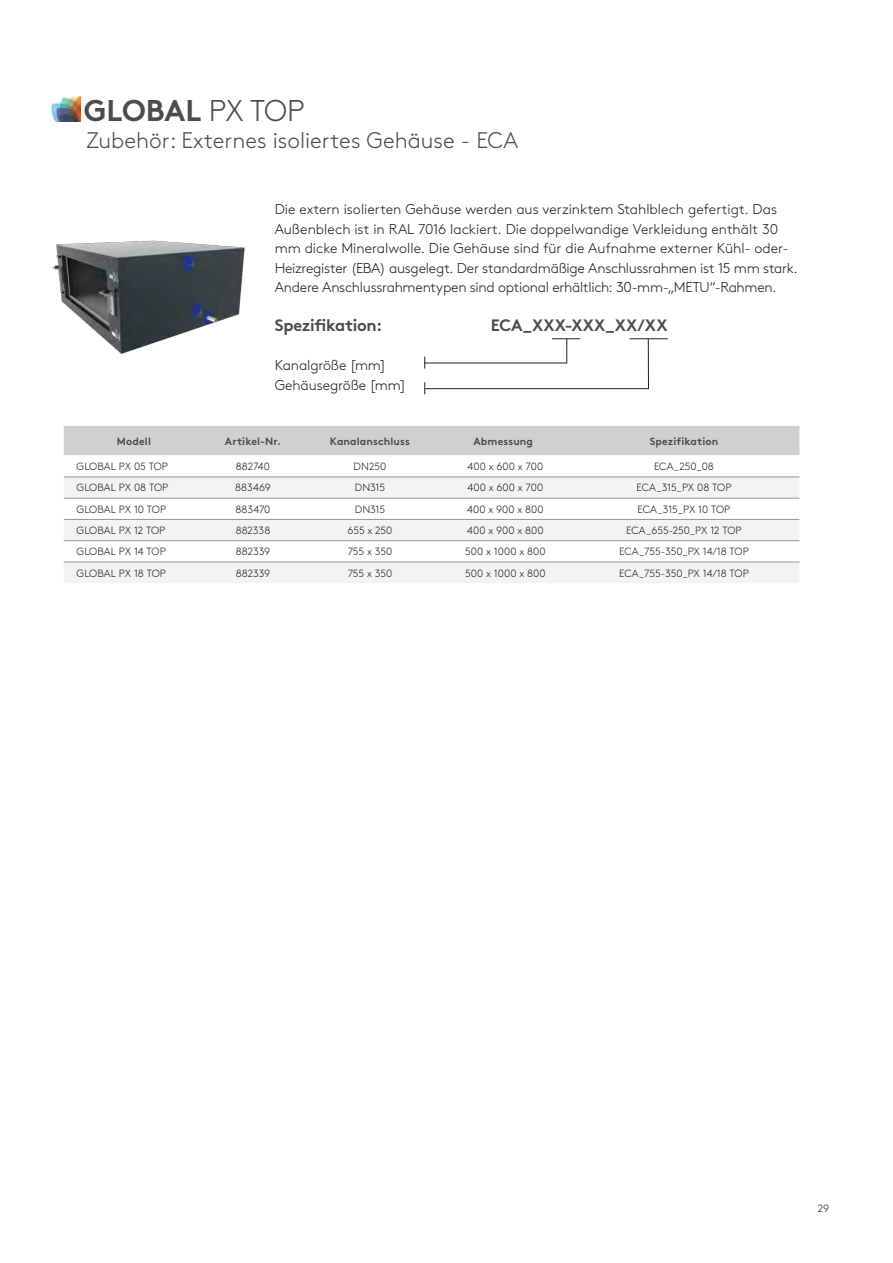
<style>
.page{position:relative;width:893px;height:1263px;background:#fff}
.page>*{position:absolute;margin:0;border:0;box-sizing:border-box;transform-origin:0 0}
.t1{font:700 30px "Swegon Brown";color:#4b4c4d}
.t2{font:300 22.5px "Swegon Brown";color:#4b4c4d}
.Body{font:700 16.5px "Swegon Brown";letter-spacing:.01em;color:#4b4c4d}
.Body-2{font:700 16.5px "Swegon Brown";letter-spacing:-.01em;color:#4b4c4d}
.Body-3{font:300 14.25px/19.5px "Swegon Brown";letter-spacing:-.005em;color:#231f20}
.Table_text{font:300 10.5px "Swegon Brown";letter-spacing:-.005em;color:#231f20}
.Table_Title{font:700 10.5px "Swegon Brown";letter-spacing:.01em;color:#4b4c4d}
.Table_text-2{font:300 10.5px "Swegon Brown";letter-spacing:.015em;color:#231f20}
.s1{font-weight:300}
</style>
<div class="page">
<div style="left:64px;top:426px;width:735px;height:29px;background:#cfd0d2"></div>
<svg style="left:64px;top:478px;width:735px;height:105px;fill:#f4f3f3"></svg>
<hr style="left:64px;top:498px;width:140px;height:1px;background:#939598">
<hr style="left:204px;top:498px;width:98px;height:1px;background:#939598">
<hr style="left:302px;top:498px;width:136px;height:1px;background:#939598">
<hr style="left:438px;top:498px;width:130px;height:1px;background:#939598">
<hr style="left:568px;top:498px;width:231px;height:1px;background:#939598">
<hr style="left:64px;top:519px;width:140px;height:1px;background:#939598">
<hr style="left:204px;top:519px;width:98px;height:1px;background:#939598">
<hr style="left:302px;top:519px;width:136px;height:1px;background:#939598">
<hr style="left:438px;top:519px;width:130px;height:1px;background:#939598">
<hr style="left:568px;top:519px;width:231px;height:1px;background:#939598">
<hr style="left:64px;top:540px;width:140px;height:1px;background:#939598">
<hr style="left:204px;top:540px;width:98px;height:1px;background:#939598">
<hr style="left:302px;top:540px;width:136px;height:1px;background:#939598">
<hr style="left:438px;top:540px;width:130px;height:1px;background:#939598">
<hr style="left:568px;top:540px;width:231px;height:1px;background:#939598">
<hr style="left:64px;top:562px;width:140px;height:1px;background:#939598">
<hr style="left:204px;top:562px;width:98px;height:1px;background:#939598">
<hr style="left:302px;top:562px;width:136px;height:1px;background:#939598">
<hr style="left:438px;top:562px;width:130px;height:1px;background:#939598">
<hr style="left:568px;top:562px;width:231px;height:1px;background:#939598">
<hr style="left:64px;top:477px;width:140px;height:1px;background:#939598">
<hr style="left:204px;top:477px;width:98px;height:1px;background:#939598">
<hr style="left:302px;top:477px;width:136px;height:1px;background:#939598">
<hr style="left:438px;top:477px;width:130px;height:1px;background:#939598">
<hr style="left:568px;top:477px;width:231px;height:1px;background:#939598">
<svg style="left:552px;top:338px;width:28px;height:25px"></svg>
<hr style="left:424px;top:363px;width:143px;height:1px;background:#231f20">
<hr style="left:648px;top:339px;width:1px;height:50px;background:#231f20">
<hr style="left:629px;top:338px;width:39px;height:1px;background:#231f20">
<svg style="left:424px;top:382px;width:1px;height:12px"></svg>
<hr style="left:425px;top:388px;width:223px;height:1px;background:#231f20">
<img style="left:52px;top:240px;width:193px;height:114px">
<img style="left:51px;top:96px;width:29px;height:25px">
<p class="t1" style="left:84px;top:86px;width:222px">GLOBAL <span class="s1">PX TOP</span></p>
<p class="t2" style="left:86px;top:124px;width:433px">Zubehör: Externes isoliertes Gehäuse - ECA</p>
<p class="Body-3" style="left:275px;top:198px;width:524px">Die extern isolierten Gehäuse werden aus verzinktem Stahlblech gefertigt. Das Außenblech ist in RAL 7016 lackiert. Die doppelwandige Verkleidung enthält 30 mm dicke Mineralwolle. Die Gehäuse sind für die Aufnahme externer Kühl- oder-Heizregister (EBA) ausgelegt. Der standardmäßige Anschlussrahmen ist 15 mm stark.<br>Andere Anschlussrahmentypen sind optional erhältlich: 30-mm-„METU“-Rahmen.</p>
<p class="Body-2" style="left:275px;top:312px;width:109px">Spezifikation:</p>
<p class="Body" style="left:491px;top:312px;width:178px">ECA_XXX-XXX_XX/XX</p>
<p class="Body-3" style="left:275px;top:354px;width:113px">Kanalgröße [mm]</p>
<p class="Body-3" style="left:275px;top:374px;width:133px">Gehäusegröße [mm]</p>
<p class="Table_Title" style="left:117px;top:432px;width:35px">Modell</p>
<p class="Table_Title" style="left:225px;top:432px;width:58px">Artikel-Nr.</p>
<p class="Table_Title" style="left:330px;top:432px;width:82px">Kanalanschluss</p>
<p class="Table_Title" style="left:473px;top:432px;width:61px">Abmessung</p>
<p class="Table_Title" style="left:650px;top:432px;width:70px">Spezifikation</p>
<p class="Table_text" style="left:77px;top:459px;width:93px">GLOBAL PX 05 TOP</p>
<p class="Table_text" style="left:236px;top:459px;width:36px">882740</p>
<p class="Table_text" style="left:354px;top:459px;width:34px">DN250</p>
<p class="Table_text" style="left:467px;top:459px;width:77px">400 x 600 x 700</p>
<p class="Table_text" style="left:654px;top:459px;width:61px">ECA_250_08</p>
<p class="Table_text" style="left:77px;top:480px;width:93px">GLOBAL PX 08 TOP</p>
<p class="Table_text" style="left:235px;top:480px;width:37px">883469</p>
<p class="Table_text" style="left:355px;top:480px;width:32px">DN315</p>
<p class="Table_text" style="left:467px;top:480px;width:77px">400 x 600 x 700</p>
<p class="Table_text" style="left:636px;top:480px;width:96px">ECA_315_PX 08 TOP</p>
<p class="Table_text" style="left:77px;top:501px;width:91px">GLOBAL PX 10 TOP</p>
<p class="Table_text" style="left:236px;top:501px;width:36px">883470</p>
<p class="Table_text" style="left:355px;top:501px;width:32px">DN315</p>
<p class="Table_text" style="left:467px;top:501px;width:78px">400 x 900 x 800</p>
<p class="Table_text" style="left:638px;top:501px;width:94px">ECA_315_PX 10 TOP</p>
<p class="Table_text" style="left:77px;top:523px;width:90px">GLOBAL PX 12 TOP</p>
<p class="Table_text" style="left:236px;top:523px;width:36px">882338</p>
<p class="Table_text" style="left:347px;top:523px;width:46px">655 x 250</p>
<p class="Table_text" style="left:467px;top:523px;width:78px">400 x 900 x 800</p>
<p class="Table_text" style="left:626px;top:523px;width:117px">ECA_655-250_PX 12 TOP</p>
<p class="Table_text" style="left:77px;top:544px;width:91px">GLOBAL PX 14 TOP</p>
<p class="Table_text" style="left:236px;top:544px;width:36px">882339</p>
<p class="Table_text" style="left:348px;top:544px;width:46px">755 x 350</p>
<p class="Table_text-2" style="left:465px;top:544px;width:82px">500 x 1000 x 800</p>
<p class="Table_text" style="left:619px;top:544px;width:131px">ECA_755-350_PX 14/18 TOP</p>
<p class="Table_text" style="left:77px;top:565px;width:91px">GLOBAL PX 18 TOP</p>
<p class="Table_text" style="left:236px;top:565px;width:36px">882339</p>
<p class="Table_text" style="left:348px;top:565px;width:46px">755 x 350</p>
<p class="Table_text-2" style="left:465px;top:565px;width:82px">500 x 1000 x 800</p>
<p class="Table_text" style="left:619px;top:565px;width:131px">ECA_755-350_PX 14/18 TOP</p>
<p class="Table_text" style="left:818px;top:1200px;width:13px">29</p>
</div>
